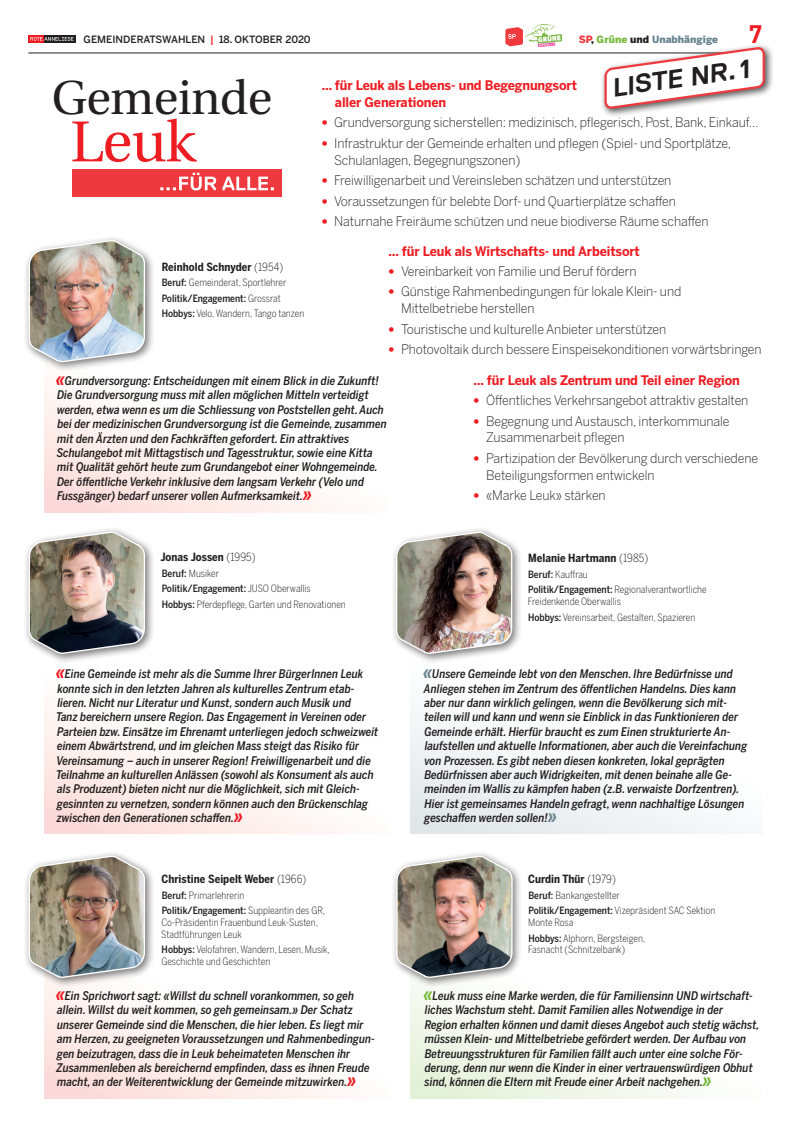
<style>
.page{position:relative;width:798px;height:1134px;background:#fff}
.page>*{position:absolute;margin:0;border:0;box-sizing:border-box;transform-origin:0 0}
.t1{font:57.5px "Utopia";color:#ee1d23}
.t2{font:47.5px "Utopia";letter-spacing:-.01em;color:#231f20}
.t3{font:700 26px "Replica";color:#231f20}
.t4{font:700 25px "DIN";color:#ee1d23}
.t5{font:300 13.12px/16.9px "Benton Sans";letter-spacing:-.01em;color:#231f20;scale:.95 1}
.t6{font:700 13.12px/16.9px "Benton Sans";letter-spacing:-.01em;color:#ee1d23;scale:.95 1}
.t7{font:italic 500 11.88px/14.4px "Benton Sans Cond";color:#231f20}
.t8{font:700 11.25px "Benton Sans Cond";letter-spacing:.005em;color:#231f20}
.t9{font:300 10px/15.4px "Benton Sans Cond";color:#231f20}
.t10{font:500 10px "Benton Sans";color:#231f20}
.t11{font:900 10px "Benton Sans";color:#698491}
.s1{color:#ee1d23}
.s2{color:#ee3a3e}
.s3{color:#231f20}
.s4{color:#79ba3e}
.s5{font-family:"Utopia";font-weight:900;color:#ee1d23}
.s6{font-weight:300}
.s7{font-weight:500}
.s8{font-weight:700;font-size:16.25px;color:#ee1d23}
.s9{font-weight:700;font-size:16.25px;color:#698491}
.s10{font-weight:700;font-size:16.25px;color:#79ba3e}
</style>
<div class="page">
<hr style="left:28px;top:53px;width:734px;height:1px;background:#231f20">
<svg style="left:513px;top:27px;width:9px;height:19px"></svg>
<img style="left:525px;top:24px;width:36px;height:22px">
<div style="left:44px;top:324px;width:344px;height:189px;background:linear-gradient(to bottom,#fff,#fef5f2)"></div>
<div style="left:44px;top:645px;width:344px;height:189px;background:linear-gradient(to bottom,#fff,#fef5f2)"></div>
<div style="left:44px;top:910px;width:344px;height:188px;background:linear-gradient(to bottom,#fff,#fef5f2)"></div>
<div style="left:410px;top:616px;width:352px;height:218px;background:linear-gradient(to bottom,#fff,#f3f5f7)"></div>
<div style="left:410px;top:910px;width:352px;height:188px;background:linear-gradient(to bottom,#fff,#f8fbf4)"></div>
<div style="left:600px;top:43px;width:173px;height:75px;background:#231f20;opacity:.75"></div>
<svg style="left:603px;top:45px;width:162px;height:66px"></svg>
<div style="left:391px;top:527px;width:131px;height:137px;background:#231f20;opacity:.6"></div>
<div style="left:391px;top:851px;width:131px;height:137px;background:#231f20;opacity:.6"></div>
<svg style="left:395px;top:28px;width:118px;height:1071px"></svg>
<div style="left:24px;top:235px;width:131px;height:137px;background:#231f20;opacity:.6"></div>
<div style="left:24px;top:527px;width:131px;height:137px;background:#231f20;opacity:.6"></div>
<div style="left:24px;top:851px;width:131px;height:137px;background:#231f20;opacity:.6"></div>
<img style="left:28px;top:35px;width:118px;height:1064px">
<div style="left:72px;top:169px;width:210px;height:28px;background:#ee3a3e"></div>
<svg style="left:160px;top:173px;width:56px;height:17px"></svg>
<svg style="left:222px;top:177px;width:52px;height:13px"></svg>
<p class="t10" style="left:84px;top:33px;width:228px">GEMEINDERATSWAHLEN <span class="s1">|</span> 18. OKTOBER 2020</p>
<p class="t11" style="left:578px;top:33px;width:141px"><span class="s2">SP</span><span class="s3">,</span> <span class="s4">Grüne</span> <span class="s3">und</span> Unabhängige</p>
<h3 class="t4" style="left:748px;top:18px;width:15px">7</h3>
<h2 class="t2" style="left:52px;top:71px;width:222px">Gemeinde</h2>
<h1 class="t1" style="left:70px;top:110px;width:127px">Leuk</h1>
<h3 class="t3" style="left:609px;top:73px;width:140px;rotate:-8deg">LISTE NR. 1</h3>
<p class="t6" style="left:335px;top:77px;width:256px;text-indent:-13px">… für Leuk als Lebens- und Begegnungsort aller Generationen</p>
<p class="t5" style="left:321px;top:114px;width:461px"><span class="s5">•</span> Grundversorgung sicherstellen: medizinisch, pflegerisch, Post, Bank, Einkauf...</p>
<p class="t5" style="left:334px;top:134px;width:419px;text-indent:-12px"><span class="s5">•</span> Infrastruktur der Gemeinde erhalten und pflegen (Spiel- und Sportplätze,<br>Schulanlagen, Begegnungszonen)</p>
<p class="t5" style="left:321px;top:172px;width:369px"><span class="s5">•</span> Freiwilligenarbeit und Vereinsleben schätzen und unterstützen</p>
<p class="t5" style="left:321px;top:192px;width:374px"><span class="s5">•</span> Voraussetzungen für belebte Dorf- und Quartierplätze schaffen</p>
<p class="t5" style="left:321px;top:213px;width:408px"><span class="s5">•</span> Naturnahe Freiräume schützen und neue biodiverse Räume schaffen</p>
<p class="t6" style="left:388px;top:242px;width:266px">… für Leuk als Wirtschafts- und Arbeitsort</p>
<p class="t5" style="left:388px;top:263px;width:263px"><span class="s5">•</span> Vereinbarkeit von Familie und Beruf fördern</p>
<p class="t5" style="left:401px;top:283px;width:296px;text-indent:-12px"><span class="s5">•</span> Günstige Rahmenbedingungen für lokale Klein- und<br>Mittelbetriebe herstellen</p>
<p class="t5" style="left:388px;top:320px;width:293px"><span class="s5">•</span> Touristische und kulturelle Anbieter unterstützen</p>
<p class="t5" style="left:388px;top:341px;width:394px"><span class="s5">•</span> Photovoltaik durch bessere Einspeisekonditionen vorwärtsbringen</p>
<p class="t6" style="left:473px;top:371px;width:282px">… für Leuk als Zentrum und Teil einer Region</p>
<p class="t5" style="left:473px;top:392px;width:290px"><span class="s5">•</span> Öffentliches Verkehrsangebot attraktiv gestalten</p>
<p class="t5" style="left:486px;top:412px;width:257px;text-indent:-12px"><span class="s5">•</span> Begegnung und Austausch, interkommunale<br>Zusammenarbeit pflegen</p>
<p class="t5" style="left:486px;top:449px;width:288px;text-indent:-12px"><span class="s5">•</span> Partizipation der Bevölkerung durch verschiedene<br>Beteiligungsformen entwickeln</p>
<p class="t5" style="left:473px;top:487px;width:140px"><span class="s5">•</span> «Marke Leuk» stärken</p>
<p class="t8" style="left:162px;top:260px;width:123px">Reinhold Schnyder <span class="s6">(1954)</span></p>
<p class="t9" style="left:162px;top:275px;width:144px"><span class="s7">Beruf:</span> Gemeinderat, Sportlehrer<br><span class="s7">Politik/Engagement:</span> Grossrat<br><span class="s7">Hobbys:</span> Velo, Wandern, Tango tanzen</p>
<p class="t7" style="left:56px;top:373px;width:332px"><span class="s8">«</span>Grundversorgung: Entscheidungen mit einem Blick in die Zukunft!<br>Die Grundversorgung muss mit allen möglichen Mitteln verteidigt werden, etwa wenn es um die Schliessung von Poststellen geht. Auch bei der medizinischen Grundversorgung ist die Gemeinde, zusammen mit den Ärzten und den Fachkräften gefordert. Ein attraktives Schulangebot mit Mittagstisch und Tagesstruktur, sowie eine Kitta mit Qualität gehört heute zum Grundangebot einer Wohngemeinde.<br>Der öffentliche Verkehr inklusive dem langsam Verkehr (Velo und Fussgänger) bedarf unserer vollen Aufmerksamkeit.<span class="s8">»</span></p>
<p class="t8" style="left:160px;top:551px;width:97px">Jonas Jossen <span class="s6">(1995)</span></p>
<p class="t9" style="left:162px;top:565px;width:185px"><span class="s7">Beruf:</span> Musiker<br><span class="s7">Politik/Engagement:</span> JUSO Oberwallis<br><span class="s7">Hobbys:</span> Pferdepflege, Garten und Renovationen</p>
<p class="t7" style="left:56px;top:667px;width:324px"><span class="s8">«</span>Eine Gemeinde ist mehr als die Summe Ihrer BürgerInnen Leuk konnte sich in den letzten Jahren als kulturelles Zentrum etab&shy;lieren. Nicht nur Literatur und Kunst, sondern auch Musik und<br>Tanz bereichern unsere Region. Das Engagement in Vereinen oder Parteien bzw. Einsätze im Ehrenamt unterliegen jedoch schweizweit einem Abwärtstrend, und im gleichen Mass steigt das Risiko für Vereinsamung – auch in unserer Region! Freiwilligenarbeit und die Teilnahme an kulturellen Anlässen (sowohl als Konsument als auch als Produzent) bieten nicht nur die Möglichkeit, sich mit Gleich&shy;gesinnten zu vernetzen, sondern können auch den Brückenschlag zwischen den Generationen schaffen.<span class="s8">»</span></p>
<p class="t8" style="left:161px;top:873px;width:146px">Christine Seipelt Weber <span class="s6">(1966)</span></p>
<p class="t9" style="left:162px;top:887px;width:165px"><span class="s7">Beruf:</span> Primarlehrerin<br><span class="s7">Politik/Engagement:</span> Suppleantin des GR,</p>
<p class="t9" style="left:161px;top:916px;width:158px;line-height:11.9px">Co-Präsidentin Frauenbund Leuk-Susten,<br>Stadtführungen Leuk</p>
<p class="t9" style="left:161px;top:944px;width:170px;line-height:11.9px"><span class="s7">Hobbys:</span> Velofahren, Wandern, Lesen, Musik,<br>Geschichte und Geschichten</p>
<p class="t7" style="left:56px;top:988px;width:320px"><span class="s8">«</span>Ein Sprichwort sagt: «Willst du schnell vorankommen, so geh allein. Willst du weit kommen, so geh gemeinsam.» Der Schatz unserer Gemeinde sind die Menschen, die hier leben. Es liegt mir am Herzen, zu geeigneten Voraussetzungen und Rahmenbedingun&shy;gen beizutragen, dass die in Leuk beheimateten Menschen ihr Zusammenleben als bereichernd empfinden, dass es ihnen Freude macht, an der Weiterentwicklung der Gemeinde mitzuwirken.<span class="s8">»</span></p>
<p class="t8" style="left:528px;top:552px;width:122px">Melanie Hartmann <span class="s6">(1985)</span></p>
<p class="t9" style="left:528px;top:566px;width:180px"><span class="s7">Beruf:</span> Kauffrau<br><span class="s7">Politik/Engagement:</span> Regionalverantwortliche</p>
<p class="t9" style="left:527px;top:594px;width:169px">Freidenkende Oberwallis<br><span class="s7">Hobbys:</span> Vereinsarbeit, Gestalten, Spazieren</p>
<p class="t7" style="left:423px;top:667px;width:325px"><span class="s9">«</span>Unsere Gemeinde lebt von den Menschen. Ihre Bedürfnisse und Anliegen stehen im Zentrum des öffentlichen Handelns. Dies kann aber nur dann wirklich gelingen, wenn die Bevölkerung sich mit&shy;teilen will und kann und wenn sie Einblick in das Funktionieren der Gemeinde erhält. Hierfür braucht es zum Einen strukturierte An&shy;laufstellen und aktuelle Informationen, aber auch die Vereinfachung von Prozessen. Es gibt neben diesen konkreten, lokal geprägten Bedürfnissen aber auch Widrigkeiten, mit denen beinahe alle Ge&shy;meinden im Wallis zu kämpfen haben (z.B. verwaiste Dorfzentren).<br>Hier ist gemeinsames Handeln gefragt, wenn nachhaltige Lösungen geschaffen werden sollen!<span class="s9">»</span></p>
<p class="t8" style="left:528px;top:873px;width:89px">Curdin Thür <span class="s6">(1979)</span></p>
<p class="t9" style="left:528px;top:887px;width:188px"><span class="s7">Beruf:</span> Bankangestellter<br><span class="s7">Politik/Engagement:</span> Vizepräsident SAC Sektion</p>
<p class="t9" style="left:528px;top:915px;width:118px">Monte Rosa<br><span class="s7">Hobbys:</span> Alphorn, Bergsteigen,</p>
<p class="t9" style="left:528px;top:942px;width:98px">Fasnacht (Schnitzelbank)</p>
<p class="t7" style="left:423px;top:988px;width:337px"><span class="s10">«</span>Leuk muss eine Marke werden, die für Familiensinn UND wirtschaft&shy;liches Wachstum steht. Damit Familien alles Notwendige in der<br>Region erhalten können und damit dieses Angebot auch stetig wächst, müssen Klein- und Mittelbetriebe gefördert werden. Der Aufbau von Betreuungsstrukturen für Familien fällt auch unter eine solche För&shy;derung, denn nur wenn die Kinder in einer vertrauenswürdigen Obhut sind, können die Eltern mit Freude einer Arbeit nachgehen.<span class="s10">»</span></p>
</div>
